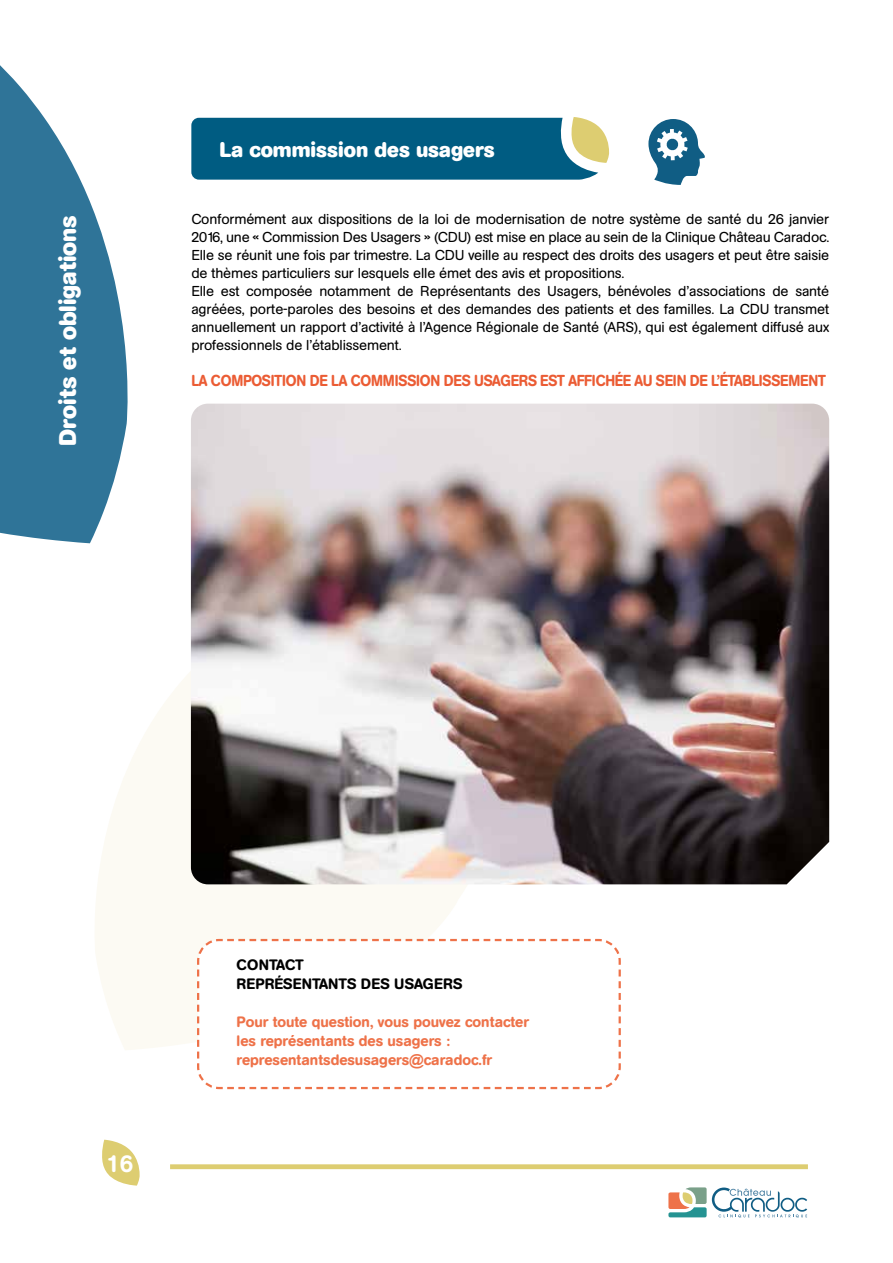
<style>
.page{position:relative;width:893px;height:1263px;background:#fff}
.page>*{position:absolute;margin:0;border:0;box-sizing:border-box;transform-origin:0 0}
.t1{font:700 24px "AG Book Rounded";color:#fff}
.t2{font:500 24px "AG Book Rounded";color:#fff}
.t3{font:700 21px "AG Book Rounded";color:#fff}
.t4{font:500 15.75px "AG Book Rounded";letter-spacing:-.01em;color:#eb5c34;scale:.91 1}
.t5{font:500 15px/18.9px "AG Book Rounded";color:#ee7249}
.t6{font:500 15px/18.9px "AG Book Rounded";color:#000}
.t7{font:14.25px/18px "AG Book Rounded";letter-spacing:-.01em;color:#000}
.s1{font-family:"Arial";font-weight:700}
</style>
<div class="page">
<svg style="left:95px;top:555px;width:435px;height:495px;fill:#fcfaf3"></svg>
<div style="left:170px;top:1164px;width:638px;height:5px;background:#ddcd71"></div>
<svg style="left:668px;top:1187px;width:139px;height:30px"></svg>
<svg style="left:102px;top:1140px;width:38px;height:45px"></svg>
<svg style="left:648px;top:119px;width:57px;height:66px"></svg>
<svg style="left:0;top:65px;width:128px;height:478px;fill:#2f7498"></svg>
<svg style="left:191px;top:117px;width:418px;height:63px;background:#1a6b89"></svg>
<svg style="left:196px;top:938px;width:425px;height:152px"></svg>
<img style="left:191px;top:404px;width:638px;height:480px">
<h1 class="t1" style="left:54px;top:446px;width:232px;rotate:-90deg">Droits et obligations</h1>
<h2 class="t3" style="left:219px;top:137px;width:277px">La commission des usagers</h2>
<p class="t7" style="left:191px;top:210px;width:639px">Conformément aux dispositions de la loi de modernisation de notre système de santé du 26 janvier 2016, une « Commission Des Usagers » (CDU) est mise en place au sein de la Clinique Château Caradoc.<br>Elle se réunit une fois par trimestre. La CDU veille au respect des droits des usagers et peut être saisie de thèmes particuliers sur lesquels elle émet des avis et propositions.<br>Elle est composée notamment de Représentants des Usagers, bénévoles d’associations de santé agréées, porte-paroles des besoins et des demandes des patients et des familles. La CDU transmet annuellement un rapport d’activité à l’Agence Régionale de Santé (ARS), qui est également diffusé aux professionnels de l’établissement.</p>
<p class="t4" style="left:191px;top:371px;width:699px">LA COMPOSITION DE LA COMMISSION DES USAGERS EST AFFICHÉE AU SEIN DE L’ÉTABLISSEMENT</p>
<h1 class="t2" style="left:106px;top:1150px;width:28px">16</h1>
<p class="t6" style="left:237px;top:956px;width:227px">CONTACT<br>REPRÉSENTANTS DES USAGERS</p>
<p class="t5" style="left:237px;top:1013px;width:294px">Pour toute question, vous pouvez contacter les représentants des usagers : representantsdesusagers<span class="s1">@</span>caradoc.fr</p>
</div>
